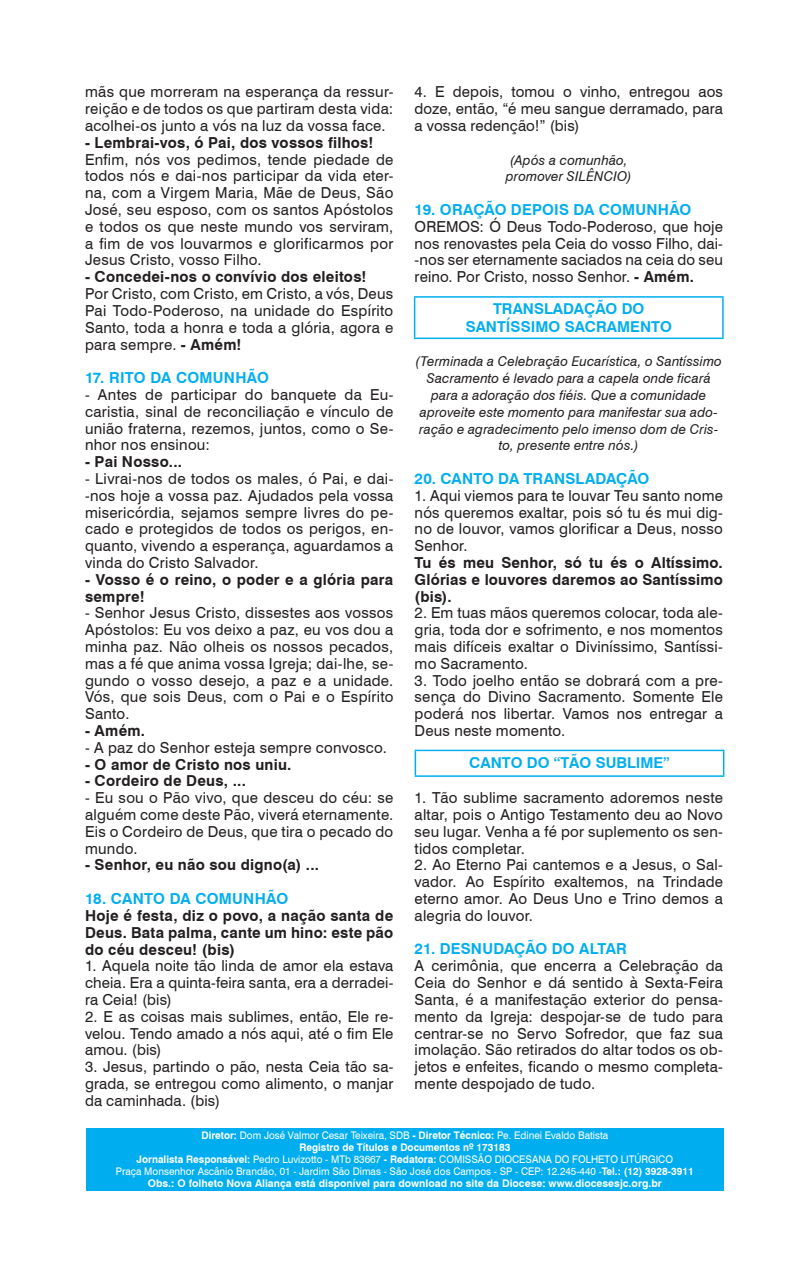
<style>
.page{position:relative;width:808px;height:1276px;background:#fff}
.page>*{position:absolute;margin:0;border:0;box-sizing:border-box;transform-origin:0 0}
.t1{font:15.15px/16.8px "Swiss 721 BT";letter-spacing:.015em;color:#231f20;text-align:justify}
.t2{font:700 15.15px/16.8px "Swiss 721 BT";letter-spacing:.015em;color:#231f20;text-align:justify}
.t3{font:700 15.15px "Swiss 721 BT";letter-spacing:.015em;color:#00aeef}
.t4{font:700 15px/18px "Swiss 721 BT";color:#00aeef;text-align:center}
.t5{font:italic 13.5px/16.8px "Swiss 721 BT";letter-spacing:.01em;color:#231f20;text-align:center}
.t6{font:700 10.5px/12px "Swiss 721 BT";color:#fff;text-align:center;scale:.95 1}
.s1{font-weight:700}
.s2{font-weight:400}
</style>
<div class="page">
<hr style="left:414px;top:296px;width:310px;height:2px;background:#00aeef">
<hr style="left:414px;top:298px;width:1px;height:39px;background:#00aeef">
<hr style="left:722px;top:298px;width:2px;height:39px;background:#00aeef">
<hr style="left:414px;top:337px;width:310px;height:2px;background:#00aeef">
<hr style="left:415px;top:749px;width:309px;height:2px;background:#00aeef">
<svg style="left:415px;top:751px;width:1px;height:24px"></svg>
<svg style="left:723px;top:751px;width:1px;height:24px"></svg>
<hr style="left:415px;top:775px;width:309px;height:2px;background:#00aeef">
<div style="left:86px;top:1128px;width:638px;height:63px;background:#00aeef"></div>
<p class="t1" style="left:85px;top:83px;width:310px">mãs que morreram na esperança da ressur&shy;reição e de todos os que partiram desta vida: acolhei-os junto a vós na luz da vossa face.</p>
<p class="t2" style="left:85px;top:133px;width:290px">- Lembrai-vos, ó Pai, dos vossos filhos!</p>
<p class="t1" style="left:85px;top:150px;width:310px">Enfim, nós vos pedimos, tende piedade de todos nós e dai-nos participar da vida eter&shy;na, com a Virgem Maria, Mãe de Deus, São José, seu esposo, com os santos Apóstolos e todos os que neste mundo vos serviram, a fim de vos louvarmos e glorificarmos por Jesus Cristo, vosso Filho.</p>
<p class="t2" style="left:85px;top:268px;width:283px">- Concedei-nos o convívio dos eleitos!</p>
<p class="t1" style="left:85px;top:285px;width:310px">Por Cristo, com Cristo, em Cristo, a vós, Deus Pai Todo-Poderoso, na unidade do Espírito Santo, toda a honra e toda a glória, agora e para sempre. <span class="s1">- Amém!</span></p>
<p class="t3" style="left:85px;top:367px;width:185px">17. RITO DA COMUNHÃO</p>
<p class="t1" style="left:85px;top:385px;width:310px">- Antes de participar do banquete da Eu&shy;caristia, sinal de reconciliação e vínculo de união fraterna, rezemos, juntos, como o Se&shy;nhor nos ensinou:</p>
<p class="t2" style="left:85px;top:453px;width:99px">- Pai Nosso...</p>
<p class="t1" style="left:85px;top:469px;width:310px">- Livrai-nos de todos os males, ó Pai, e dai--nos hoje a vossa paz. Ajudados pela vossa misericórdia, sejamos sempre livres do pe&shy;cado e protegidos de todos os perigos, en&shy;quanto, vivendo a esperança, aguardamos a vinda do Cristo Salvador.</p>
<p class="t2" style="left:85px;top:570px;width:310px">- Vosso é o reino, o poder e a glória para sempre!</p>
<p class="t1" style="left:85px;top:604px;width:310px">- Senhor Jesus Cristo, dissestes aos vossos Apóstolos: Eu vos deixo a paz, eu vos dou a minha paz. Não olheis os nossos pecados, mas a fé que anima vossa Igreja; dai-lhe, se&shy;gundo o vosso desejo, a paz e a unidade.<br>Vós, que sois Deus, com o Pai e o Espírito Santo.</p>
<p class="t2" style="left:85px;top:721px;width:62px">- Amém.</p>
<p class="t1" style="left:85px;top:738px;width:303px">- A paz do Senhor esteja sempre convosco.</p>
<p class="t2" style="left:85px;top:755px;width:208px">- O amor de Cristo nos uniu.</p>
<p class="t2" style="left:85px;top:772px;width:162px">- Cordeiro de Deus, ...</p>
<p class="t1" style="left:85px;top:789px;width:310px">- Eu sou o Pão vivo, que desceu do céu: se alguém come deste Pão, viverá eternamente.<br>Eis o Cordeiro de Deus, que tira o pecado do mundo.</p>
<p class="t2" style="left:85px;top:856px;width:236px">- Senhor, eu não sou digno(a) ...</p>
<p class="t3" style="left:85px;top:888px;width:205px">18. CANTO DA COMUNHÃO</p>
<p class="t2" style="left:85px;top:906px;width:310px">Hoje é festa, diz o povo, a nação santa de Deus. Bata palma, cante um hino: este pão do céu desceu! (bis)</p>
<p class="t1" style="left:85px;top:957px;width:310px">1. Aquela noite tão linda de amor ela estava cheia. Era a quinta-feira santa, era a derradei&shy;ra Ceia! (bis)</p>
<p class="t1" style="left:85px;top:1007px;width:310px">2. E as coisas mais sublimes, então, Ele re&shy;velou. Tendo amado a nós aqui, até o fim Ele amou. (bis)</p>
<p class="t1" style="left:85px;top:1057px;width:310px">3. Jesus, partindo o pão, nesta Ceia tão sa&shy;grada, se entregou como alimento, o manjar da caminhada. (bis)</p>
<p class="t1" style="left:415px;top:83px;width:310px">4. E depois, tomou o vinho, entregou aos doze, então, “é meu sangue derramado, para a vossa redenção!” (bis)</p>
<p class="t5" style="left:506px;top:151px;width:127px">(Após a comunhão, promover SILÊNCIO)</p>
<p class="t3" style="left:415px;top:199px;width:278px">19. ORAÇÃO DEPOIS DA COMUNHÃO</p>
<p class="t1" style="left:415px;top:217px;width:310px">OREMOS: Ó Deus Todo-Poderoso, que hoje nos renovastes pela Ceia do vosso Filho, dai--nos ser eternamente saciados na ceia do seu reino. Por Cristo, nosso Senhor. <span class="s1">- Amém.</span></p>
<p class="t4" style="left:466px;top:299px;width:208px">TRANSLADAÇÃO DO<br>SANTÍSSIMO SACRAMENTO</p>
<p class="t5" style="left:416px;top:353px;width:308px">(Terminada a Celebração Eucarística, o Santíssimo Sacramento é levado para a capela onde ficará para a adoração dos fiéis. Que a comunidade aproveite este momento para manifestar sua ado&shy;ração e agradecimento pelo imenso dom de Cris&shy;to, presente entre nós.)</p>
<p class="t3" style="left:415px;top:468px;width:236px">20. CANTO DA TRANSLADAÇÃO</p>
<p class="t1" style="left:415px;top:486px;width:310px">1. Aqui viemos para te louvar Teu santo nome nós queremos exaltar, pois só tu és mui dig&shy;no de louvor, vamos glorificar a Deus, nosso Senhor.</p>
<p class="t2" style="left:415px;top:553px;width:310px">Tu és meu Senhor, só tu és o Altíssimo.<br>Glórias e louvores daremos ao Santíssimo (bis).</p>
<p class="t1" style="left:415px;top:604px;width:310px">2. Em tuas mãos queremos colocar, toda ale&shy;gria, toda dor e sofrimento, e nos momentos mais difíceis exaltar o Diviníssimo, Santíssi&shy;mo Sacramento.</p>
<p class="t1" style="left:415px;top:671px;width:310px">3. Todo joelho então se dobrará com a pre&shy;sença do Divino Sacramento. Somente Ele poderá nos libertar. Vamos nos entregar a Deus neste momento.</p>
<p class="t4" style="left:469px;top:753px;width:202px">CANTO DO “TÃO SUBLIME”</p>
<p class="t1" style="left:415px;top:789px;width:310px">1. Tão sublime sacramento adoremos neste altar, pois o Antigo Testamento deu ao Novo seu lugar. Venha a fé por suplemento os sen&shy;tidos completar.</p>
<p class="t1" style="left:415px;top:856px;width:310px">2. Ao Eterno Pai cantemos e a Jesus, o Sal&shy;vador. Ao Espírito exaltemos, na Trindade eterno amor. Ao Deus Uno e Trino demos a alegria do louvor.</p>
<p class="t3" style="left:415px;top:938px;width:214px">21. DESNUDAÇÃO DO ALTAR</p>
<p class="t1" style="left:415px;top:957px;width:310px">A cerimônia, que encerra a Celebração da Ceia do Senhor e dá sentido à Sexta-Feira Santa, é a manifestação exterior do pensa&shy;mento da Igreja: despojar-se de tudo para centrar-se no Servo Sofredor, que faz sua imolação. São retirados do altar todos os ob&shy;jetos e enfeites, ficando o mesmo completa&shy;mente despojado de tudo.</p>
<p class="t6" style="left:116px;top:1129px;width:610px">Diretor: <span class="s2">Dom José Valmor Cesar Teixeira, SDB</span> - Diretor Técnico: <span class="s2">Pe. Edinei Evaldo Batista<br></span>Registro de Títulos e Documentos nº 173183<br>Jornalista Responsável: <span class="s2">Pedro Luvizotto - MTb 83667</span> - Redatora: <span class="s2">COMISSÃO DIOCESANA DO FOLHETO LITÚRGICO<br>Praça Monsenhor Ascânio Brandão, 01 - Jardim São Dimas - São José dos Campos - SP - CEP: 12.245-440 -</span>Tel.: (12) 3928-3911<br>Obs.: O folheto Nova Aliança está disponível para download no site da Diocese: www.diocesesjc.org.br</p>
</div>
